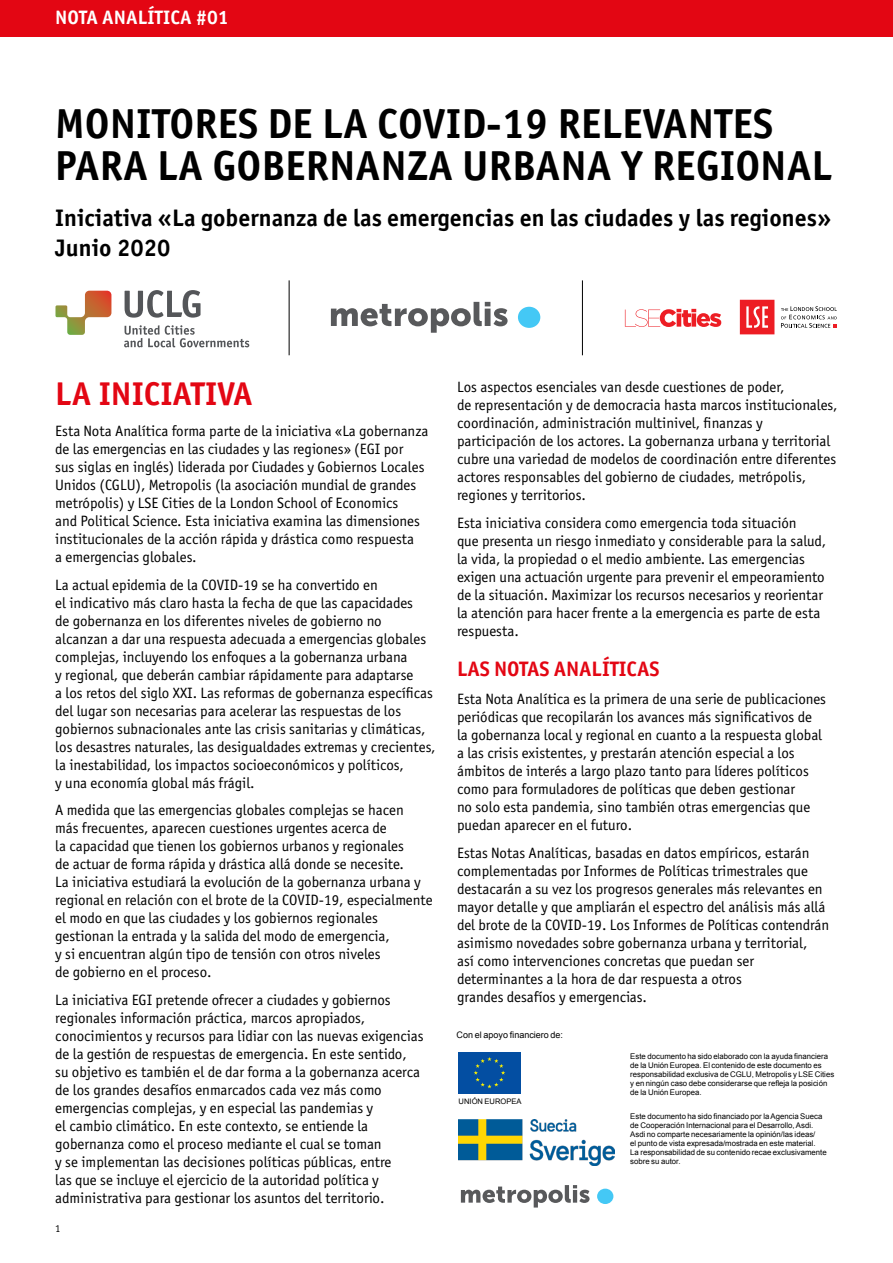
<style>
.page{position:relative;width:893px;height:1263px;background:#fff}
.page>*{position:absolute;margin:0;border:0;box-sizing:border-box;transform-origin:0 0}
.t1{font:700 42px/42.5px "Officina Sans Std";color:#000}
.t2{font:700 33px "Officina Sans Std";color:#e30613}
.t3{font:700 24px/30px "Officina Sans Std";color:#000}
.t4{font:700 21px "Officina Sans Std";letter-spacing:-.005em;color:#e30613}
.t5{font:700 19.5px "Officina Sans Std";color:#fff}
.t6{font:15px/18px "Officina Sans Std";color:#000}
.t7{font:10.5px "Officina Sans Std";color:#000}
.t8{font:9px "Arial";color:#000}
.t9{font:7.8px/9px "Arial";color:#000}
.t10{font:7.65px "Arial";color:#000}
</style>
<div class="page">
<div style="left:0;top:0;width:893px;height:36px;background:#e30613"></div>
<svg style="left:55px;top:291px;width:56px;height:44px"></svg>
<svg style="left:125px;top:290px;width:76px;height:28px"></svg>
<svg style="left:124px;top:325px;width:125px;height:22px"></svg>
<hr style="left:582px;top:280px;width:1px;height:75px;background:#000">
<hr style="left:289px;top:280px;width:1px;height:75px;background:#000">
<svg style="left:625px;top:309px;width:96px;height:18px"></svg>
<svg style="left:740px;top:300px;width:34px;height:34px"></svg>
<svg style="left:781px;top:306px;width:56px;height:22px"></svg>
<svg style="left:331px;top:302px;width:177px;height:31px"></svg>
<div style="left:518px;top:307px;width:22px;height:21px;background:#44c8f5;border-radius:50%"></div>
<svg style="left:461px;top:1185px;width:129px;height:22px"></svg>
<div style="left:597px;top:1188px;width:16px;height:16px;background:#44c8f5;border-radius:50%"></div>
<img style="left:459px;top:1119px;width:156px;height:46px">
<div style="left:458px;top:1052px;width:63px;height:42px;background:#034ea2"></div>
<svg style="left:474px;top:1057px;width:31px;height:31px"></svg>
<h3 class="t5" style="left:55px;top:5px;width:175px">NOTA ANALÍTICA #01</h3>
<h1 class="t1" style="left:55px;top:102px;width:779px">MONITORES DE LA COVID-19 RELEVANTES<br>PARA LA GOBERNANZA URBANA Y REGIONAL</h1>
<h3 class="t3" style="left:55px;top:203px;width:777px">Iniciativa «La gobernanza de las emergencias en las ciudades y las regiones»<br>Junio 2020</h3>
<h2 class="t2" style="left:55px;top:373px;width:199px">LA INICIATIVA</h2>
<p class="t6" style="left:55px;top:422px;width:375px">Esta Nota Analítica forma parte de la iniciativa «La gobernanza de las emergencias en las ciudades y las regiones» (EGI por<br>sus siglas en inglés) liderada por Ciudades y Gobiernos Locales Unidos (CGLU), Metropolis (la asociación mundial de grandes metrópolis) y LSE Cities de la London School of Economics<br>and Political Science. Esta iniciativa examina las dimensiones institucionales de la acción rápida y drástica como respuesta<br>a emergencias globales.</p>
<p class="t6" style="left:55px;top:575px;width:382px">La actual epidemia de la COVID-19 se ha convertido en<br>el indicativo más claro hasta la fecha de que las capacidades<br>de gobernanza en los diferentes niveles de gobierno no alcanzan a dar una respuesta adecuada a emergencias globales complejas, incluyendo los enfoques a la gobernanza urbana<br>y regional, que deberán cambiar rápidamente para adaptarse<br>a los retos del siglo XXI. Las reformas de gobernanza específicas del lugar son necesarias para acelerar las respuestas de los gobiernos subnacionales ante las crisis sanitarias y climáticas, los desastres naturales, las desigualdades extremas y crecientes, la inestabilidad, los impactos socioeconómicos y políticos,<br>y una economía global más frágil.</p>
<p class="t6" style="left:55px;top:801px;width:379px">A medida que las emergencias globales complejas se hacen<br>más frecuentes, aparecen cuestiones urgentes acerca de<br>la capacidad que tienen los gobiernos urbanos y regionales<br>de actuar de forma rápida y drástica allá donde se necesite.<br>La iniciativa estudiará la evolución de la gobernanza urbana y regional en relación con el brote de la COVID-19, especialmente el modo en que las ciudades y los gobiernos regionales gestionan la entrada y la salida del modo de emergencia,<br>y si encuentran algún tipo de tensión con otros niveles<br>de gobierno en el proceso.</p>
<p class="t6" style="left:55px;top:991px;width:370px">La iniciativa EGI pretende ofrecer a ciudades y gobiernos regionales información práctica, marcos apropiados, conocimientos y recursos para lidiar con las nuevas exigencias de la gestión de respuestas de emergencia. En este sentido, su objetivo es también el de dar forma a la gobernanza acerca de los grandes desafíos enmarcados cada vez más como emergencias complejas, y en especial las pandemias y<br>el cambio climático. En este contexto, se entiende la gobernanza como el proceso mediante el cual se toman<br>y se implementan las decisiones políticas públicas, entre<br>las que se incluye el ejercicio de la autoridad política y administrativa para gestionar los asuntos del territorio.</p>
<p class="t7" style="left:55px;top:1222px;width:7px">1</p>
<p class="t6" style="left:457px;top:378px;width:382px">Los aspectos esenciales van desde cuestiones de poder,<br>de representación y de democracia hasta marcos institucionales, coordinación, administración multinivel, finanzas y participación de los actores. La gobernanza urbana y territorial cubre una variedad de modelos de coordinación entre diferentes actores responsables del gobierno de ciudades, metrópolis, regiones y territorios.</p>
<p class="t6" style="left:457px;top:514px;width:370px">Esta iniciativa considera como emergencia toda situación<br>que presenta un riesgo inmediato y considerable para la salud, la vida, la propiedad o el medio ambiente. Las emergencias exigen una actuación urgente para prevenir el empeoramiento de la situación. Maximizar los recursos necesarios y reorientar la atención para hacer frente a la emergencia es parte de esta respuesta.</p>
<h3 class="t4" style="left:457px;top:656px;width:204px">LAS NOTAS ANALÍTICAS</h3>
<p class="t6" style="left:457px;top:690px;width:371px">Esta Nota Analítica es la primera de una serie de publicaciones periódicas que recopilarán los avances más significativos de la gobernanza local y regional en cuanto a la respuesta global a las crisis existentes, y prestarán atención especial a los ámbitos de interés a largo plazo tanto para líderes políticos como para formuladores de políticas que deben gestionar<br>no solo esta pandemia, sino también otras emergencias que puedan aparecer en el futuro.</p>
<p class="t6" style="left:457px;top:844px;width:374px">Estas Notas Analíticas, basadas en datos empíricos, estarán complementadas por Informes de Políticas trimestrales que destacarán a su vez los progresos generales más relevantes en mayor detalle y que ampliarán el espectro del análisis más allá del brote de la COVID-19. Los Informes de Políticas contendrán asimismo novedades sobre gobernanza urbana y territorial,<br>así como intervenciones concretas que puedan ser determinantes a la hora de dar respuesta a otros<br>grandes desafíos y emergencias.</p>
<p class="t8" style="left:457px;top:1029px;width:108px">Con el apoyo financiero de:</p>
<p class="t10" style="left:459px;top:1096px;width:64px">UNIÓN EUROPEA</p>
<p class="t9" style="left:630px;top:1052px;width:205px">Este documento ha sido elaborado con la ayuda financiera de la Unión Europea. El contenido de este documento es responsabilidad exclusiva de CGLU, Metropolis y LSE Cities y en ningún caso debe considerarse que refleja la posición de la Unión Europea.</p>
<p class="t9" style="left:630px;top:1112px;width:198px">Este documento ha sido financiado por la Agencia Sueca de Cooperación Internacional para el Desarrollo, Asdi.<br>Asdi no comparte necesariamente la opinión/las ideas/<br>el punto de vista expresada/mostrada en este material.<br>La responsabilidad de su contenido recae exclusivamente sobre su autor.</p>
</div>
